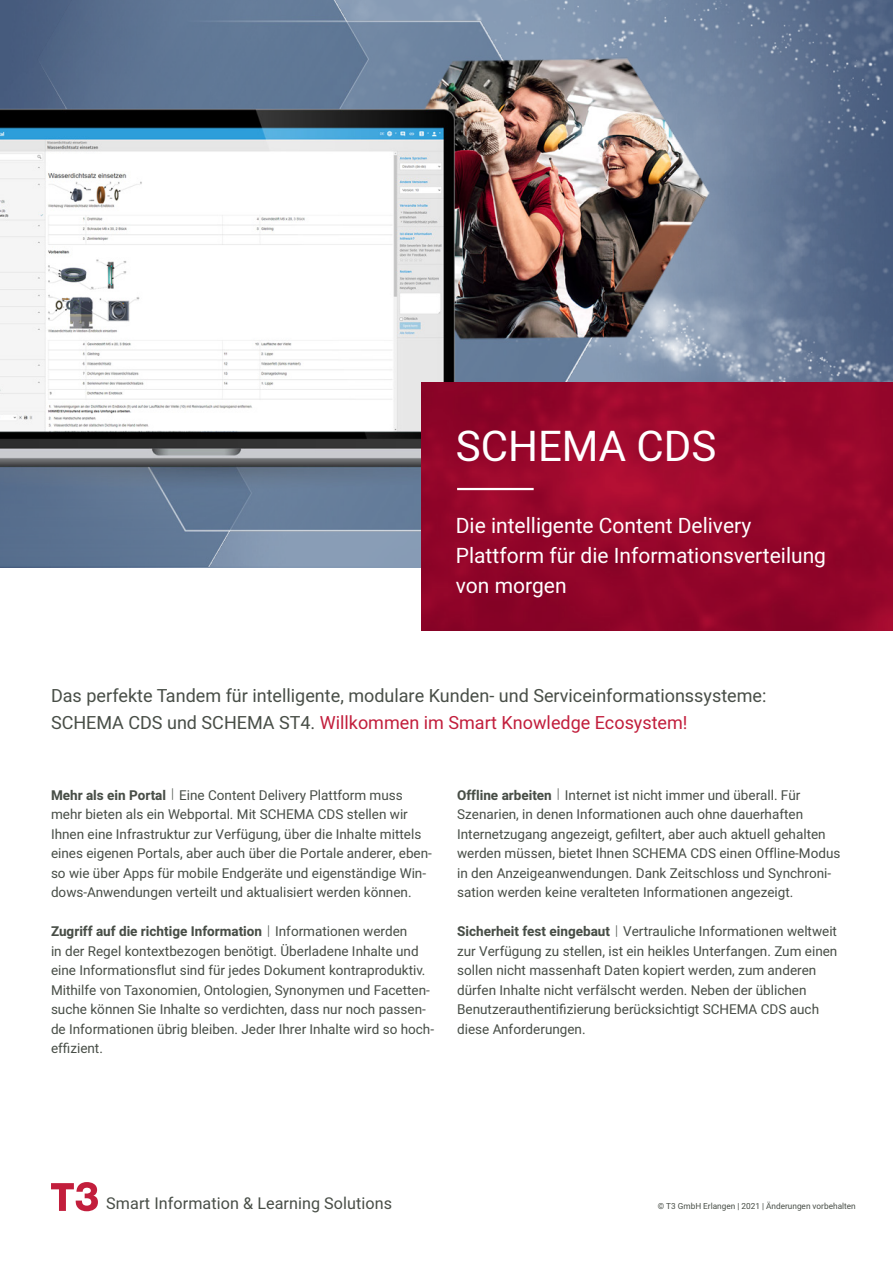
<style>
.page{position:relative;width:893px;height:1263px;background:#fff}
.page>*{position:absolute;margin:0;border:0;box-sizing:border-box;transform-origin:0 0}
.T3_S1_Head{font:42px "Heebo";color:#fff}
.T3_S1_Subhead{font:21px/30px "Heebo";color:#fff}
.T3_S1_Lead_2021{font:18px/27px "Heebo";color:#484e47}
.T3_Claim{font:16.2px "Heebo";letter-spacing:.005em;color:#484e47}
.T3_Fliess{font:13.5px/19.5px "Heebo";color:#484e47}
.T3_Copyright{font:8.25px "Heebo";color:#484e47}
.s1{color:#c21e3c}
.s2{font-weight:700}
.s3{font-weight:300}
</style>
<div class="page">
<img style="left:800px;top:0;width:93px;height:383px">
<img style="left:0;top:0;width:800px;height:567px">
<img style="left:422px;top:383px;width:471px;height:247px">
<hr style="left:457px;top:488px;width:77px;height:2px;background:#fff">
<svg style="left:51px;top:1182px;width:47px;height:29px"></svg>
<p class="T3_S1_Head" style="left:456px;top:417px;width:262px">SCHEMA CDS</p>
<p class="T3_S1_Subhead" style="left:456px;top:511px;width:372px">Die intelligente Content Delivery<br>Plattform für die Informationsverteilung von morgen</p>
<p class="T3_S1_Lead_2021" style="left:51px;top:682px;width:717px">Das perfekte Tandem für intelligente, modulare Kunden- und Serviceinformationssysteme:<br>SCHEMA CDS und SCHEMA ST4. <span class="s1">Willkommen im Smart Knowledge Ecosystem!</span></p>
<p class="T3_Fliess" style="left:51px;top:785px;width:382px"><span class="s2">Mehr als ein Portal</span> <span class="s3">|</span> Eine Content Delivery Plattform muss mehr bieten als ein Webportal. Mit SCHEMA CDS stellen wir Ihnen eine Infrastruktur zur Verfügung, über die Inhalte mittels eines eigenen Portals, aber auch über die Portale anderer, eben&shy;so wie über Apps für mobile Endgeräte und eigenständige Win&shy;dows-Anwendungen verteilt und aktualisiert werden können.</p>
<p class="T3_Fliess" style="left:51px;top:921px;width:384px"><span class="s2">Zugriff auf die richtige Information</span> <span class="s3">|</span> Informationen werden<br>in der Regel kontextbezogen benötigt. Überladene Inhalte und eine Informationsflut sind für jedes Dokument kontraproduktiv.<br>Mithilfe von Taxonomien, Ontologien, Synonymen und Facetten&shy;suche können Sie Inhalte so verdichten, dass nur noch passen&shy;de Informationen übrig bleiben. Jeder Ihrer Inhalte wird so hoch&shy;effizient.</p>
<p class="T3_Fliess" style="left:457px;top:785px;width:385px"><span class="s2">Offline arbeiten</span> <span class="s3">|</span> Internet ist nicht immer und überall. Für Szenarien, in denen Informationen auch ohne dauerhaften -Internetzugang angezeigt, gefiltert, aber auch aktuell gehalten werden müssen, bietet Ihnen SCHEMA CDS einen Offline-Modus in den Anzeigeanwendungen. Dank Zeitschloss und Synchroni&shy;sation werden keine veralteten Informationen angezeigt.</p>
<p class="T3_Fliess" style="left:457px;top:921px;width:382px"><span class="s2">Sicherheit fest eingebaut</span> <span class="s3">|</span> Vertrauliche Informationen weltweit zur Verfügung zu stellen, ist ein heikles Unterfangen. Zum einen sollen nicht massenhaft Daten kopiert werden, zum anderen dürfen Inhalte nicht verfälscht werden. Neben der üblichen -Benutzerauthentifizierung berücksichtigt SCHEMA CDS auch diese Anforderungen.</p>
<p class="T3_Claim" style="left:106px;top:1192px;width:287px">Smart Information &amp; Learning Solutions</p>
<p class="T3_Copyright" style="left:658px;top:1200px;width:199px">© T3 GmbH Erlangen | 2021 | Änderungen vorbehalten</p>
</div>
